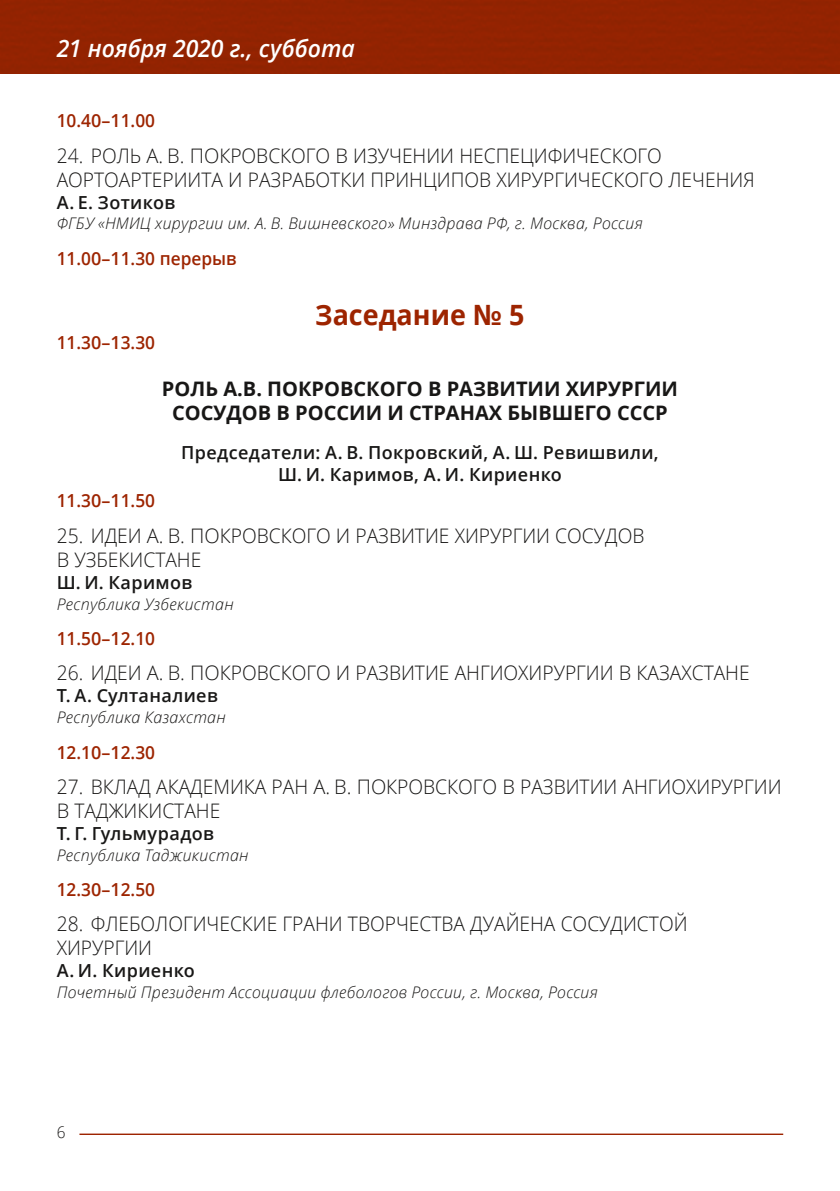
<style>
.page{position:relative;width:840px;height:1191px;background:#fff}
.page>*{position:absolute;margin:0;border:0;box-sizing:border-box;transform-origin:0 0}
.t1{font:700 28px "Open Sans";color:#9d2400;scale:.96 1}
.t2{font:italic 600 24px "Open Sans";color:#fff;scale:.96 1}
.t3{font:300 20px/24px "Open Sans";color:#181716;scale:.96 1}
.t4{font:700 20px/24px "Open Sans";color:#181716;text-align:center}
.t5{font:600 18px/22px "Open Sans";letter-spacing:.02em;color:#181716;text-align:center}
.t6{font:600 18px "Open Sans";color:#9d2400;scale:.96 1}
.t7{font:italic 300 16px "Open Sans";letter-spacing:.015em;color:#181716}
.t8{font:300 16px "Open Sans";color:#181716;scale:.96 1}
</style>
<div class="page">
<hr style="left:79px;top:1133px;width:703px;height:2px;background:#9d2400">
<div style="left:0;top:0;width:839px;height:74px;background:#932301"></div>
<p class="t2" style="left:57px;top:32px;width:312px">21 ноября 2020 г., суббота</p>
<p class="t6" style="left:57px;top:108px;width:104px">10.40–11.00</p>
<p class="t3" style="left:57px;top:143px;width:728px">24. РОЛЬ А. В. ПОКРОВСКОГО В ИЗУЧЕНИИ НЕСПЕЦИФИЧЕСКОГО<br>АОРТОАРТЕРИИТА И РАЗРАБОТКИ ПРИНЦИПОВ ХИРУРГИЧЕСКОГО ЛЕЧЕНИЯ</p>
<p class="t5" style="left:57px;top:191px;width:120px">А. Е. Зотиков</p>
<p class="t7" style="left:57px;top:213px;width:587px">ФГБУ «НМИЦ хирургии им. А. В. Вишневского» Минздрава РФ, г. Москва, Россия</p>
<p class="t6" style="left:57px;top:246px;width:189px">11.00–11.30 перерыв</p>
<h1 class="t1" style="left:315px;top:295px;width:219px">Заседание № 5</h1>
<p class="t6" style="left:57px;top:330px;width:104px">11.30–13.30</p>
<p class="t4" style="left:162px;top:376px;width:517px">РОЛЬ А.В. ПОКРОВСКОГО В РАЗВИТИИ ХИРУРГИИ<br>СОСУДОВ В РОССИИ И СТРАНАХ БЫВШЕГО СССР</p>
<p class="t5" style="left:181px;top:440px;width:478px">Председатели: А. В. Покровский, А. Ш. Ревишвили,<br>Ш. И. Каримов, А. И. Кириенко</p>
<p class="t6" style="left:57px;top:488px;width:104px">11.30–11.50</p>
<p class="t3" style="left:57px;top:523px;width:613px">25. ИДЕИ А. В. ПОКРОВСКОГО И РАЗВИТИЕ ХИРУРГИИ СОСУДОВ<br>В УЗБЕКИСТАНЕ</p>
<p class="t5" style="left:57px;top:571px;width:137px">Ш. И. Каримов</p>
<p class="t7" style="left:57px;top:593px;width:178px">Республика Узбекистан</p>
<p class="t6" style="left:57px;top:626px;width:104px">11.50–12.10</p>
<p class="t3" style="left:57px;top:660px;width:723px">26. ИДЕИ А. В. ПОКРОВСКОГО И РАЗВИТИЕ АНГИОХИРУРГИИ В КАЗАХСТАНЕ</p>
<p class="t5" style="left:57px;top:684px;width:163px">Т. А. Султаналиев</p>
<p class="t7" style="left:57px;top:706px;width:170px">Республика Казахстан</p>
<p class="t6" style="left:57px;top:739px;width:104px">12.10–12.30</p>
<p class="t3" style="left:57px;top:774px;width:756px">27. ВКЛАД АКАДЕМИКА РАН А. В. ПОКРОВСКОГО В РАЗВИТИИ АНГИОХИРУРГИИ<br>В ТАДЖИКИСТАНЕ</p>
<p class="t5" style="left:57px;top:822px;width:159px">Т. Г. Гульмурадов</p>
<p class="t7" style="left:57px;top:844px;width:193px">Республика Таджикистан</p>
<p class="t6" style="left:57px;top:877px;width:104px">12.30–12.50</p>
<p class="t3" style="left:57px;top:911px;width:658px">28. ФЛЕБОЛОГИЧЕСКИЕ ГРАНИ ТВОРЧЕСТВА ДУАЙЕНА СОСУДИСТОЙ<br>ХИРУРГИИ</p>
<p class="t5" style="left:57px;top:959px;width:140px">А. И. Кириенко</p>
<p class="t7" style="left:57px;top:981px;width:542px">Почетный Президент Ассоциации флебологов России, г. Москва, Россия</p>
<p class="t8" style="left:57px;top:1121px;width:11px">6</p>
</div>
